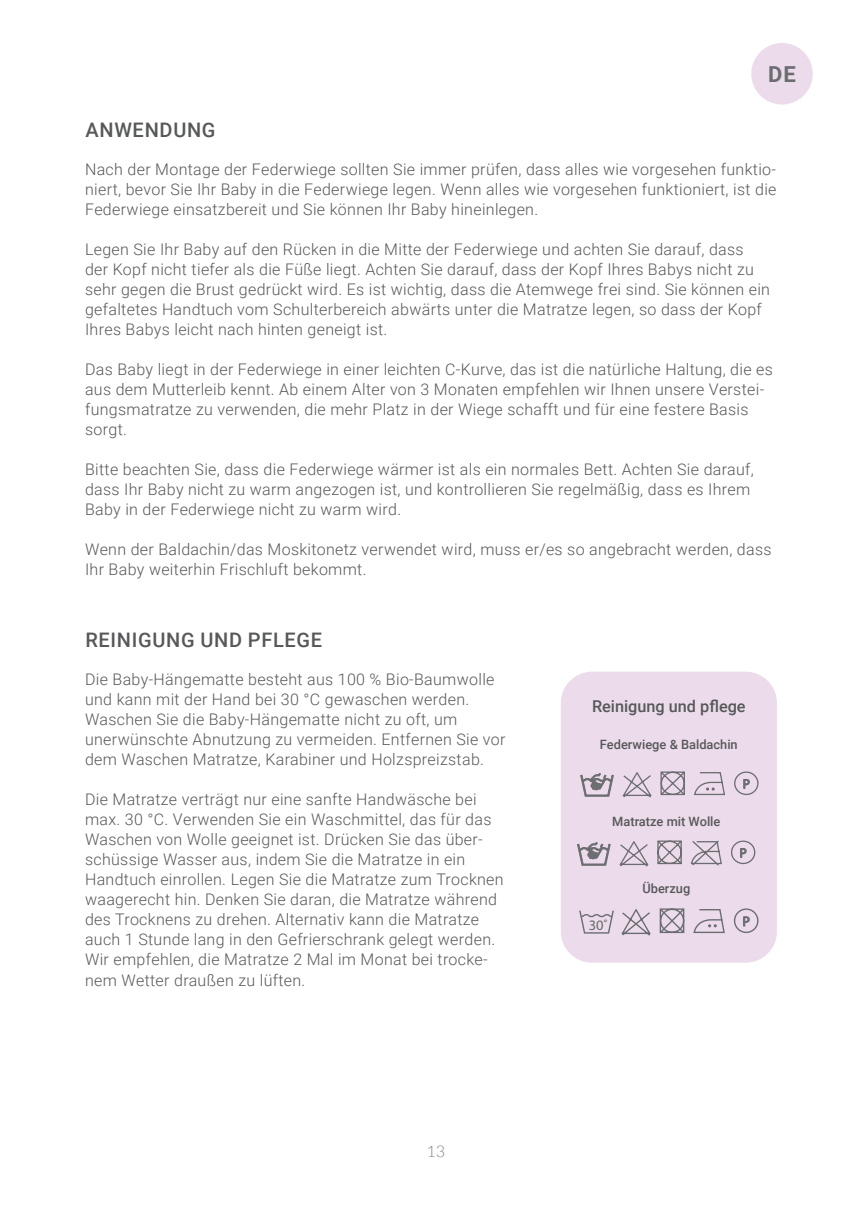
<style>
.page{position:relative;width:862px;height:1214px;background:#fff}
.page>*{position:absolute;margin:0;border:0;box-sizing:border-box;transform-origin:0 0}
.t1{font:700 22px "Roboto";color:#6c6d70}
.t2{font:500 20px "Roboto";letter-spacing:.035em;color:#57585a}
.t3{font:500 16.2px "Roboto";color:#57585a}
.t4{font:300 16px/20px "Roboto";letter-spacing:.02em;color:#57585a}
.t5{font:300 16px "Lato";color:#808285}
.t6{font:14.4px "Myriad Pro";color:#666969}
.t7{font:13.8px "Myriad Pro";color:#666969}
.t8{font:13.2px "Myriad Pro";color:#666969;scale:1.04 1}
.t9{font:500 12.8px "Roboto";color:#57585a}
</style>
<div class="page">
<div style="left:561px;top:671px;width:216px;height:291px;background:#ecdceb;border-radius:31px"></div>
<div style="left:751px;top:43px;width:62px;height:61px;background:#ecdceb;border-radius:50%"></div>
<div style="left:731px;top:840px;width:24px;height:24px;border:1px solid #6c6d70;border-radius:50%"></div>
<svg style="left:657px;top:840px;width:25px;height:25px"></svg>
<svg style="left:619px;top:841px;width:30px;height:26px"></svg>
<svg style="left:577px;top:842px;width:33px;height:23px"></svg>
<svg style="left:690px;top:840px;width:32px;height:26px"></svg>
<svg style="left:579px;top:910px;width:35px;height:23px"></svg>
<div style="left:734px;top:908px;width:24px;height:24px;border:1px solid #6c6d70;border-radius:50%"></div>
<svg style="left:659px;top:908px;width:26px;height:26px"></svg>
<svg style="left:621px;top:909px;width:30px;height:27px"></svg>
<svg style="left:693px;top:909px;width:32px;height:24px"></svg>
<div style="left:734px;top:771px;width:24px;height:24px;border:1px solid #6c6d70;border-radius:50%"></div>
<svg style="left:694px;top:772px;width:31px;height:23px"></svg>
<svg style="left:660px;top:771px;width:25px;height:25px"></svg>
<svg style="left:622px;top:772px;width:30px;height:26px"></svg>
<svg style="left:580px;top:773px;width:34px;height:23px"></svg>
<h1 class="t1" style="left:768px;top:59px;width:29px">DE</h1>
<p class="t2" style="left:85px;top:116px;width:132px">ANWENDUNG</p>
<p class="t4" style="left:85px;top:158px;width:693px;text-align:justify">Nach der Montage der Federwiege sollten Sie immer prüfen, dass alles wie vorgesehen funktio&shy;niert, bevor Sie Ihr Baby in die Federwiege legen. Wenn alles wie vorgesehen funktioniert, ist die Federwiege einsatzbereit und Sie können Ihr Baby hineinlegen.</p>
<p class="t4" style="left:85px;top:238px;width:686px">Legen Sie Ihr Baby auf den Rücken in die Mitte der Federwiege und achten Sie darauf, dass der Kopf nicht tiefer als die Füße liegt. Achten Sie darauf, dass der Kopf Ihres Babys nicht zu sehr gegen die Brust gedrückt wird. Es ist wichtig, dass die Atemwege frei sind. Sie können ein gefaltetes Handtuch vom Schulterbereich abwärts unter die Matratze legen, so dass der Kopf Ihres Babys leicht nach hinten geneigt ist.</p>
<p class="t4" style="left:85px;top:358px;width:689px">Das Baby liegt in der Federwiege in einer leichten C-Kurve, das ist die natürliche Haltung, die es aus dem Mutterleib kennt. Ab einem Alter von 3 Monaten empfehlen wir Ihnen unsere Verstei&shy;fungsmatratze zu verwenden, die mehr Platz in der Wiege schafft und für eine festere Basis sorgt.</p>
<p class="t4" style="left:85px;top:458px;width:670px">Bitte beachten Sie, dass die Federwiege wärmer ist als ein normales Bett. Achten Sie darauf, dass Ihr Baby nicht zu warm angezogen ist, und kontrollieren Sie regelmäßig, dass es Ihrem<br>Baby in der Federwiege nicht zu warm wird.</p>
<p class="t4" style="left:85px;top:538px;width:688px">Wenn der Baldachin/das Moskitonetz verwendet wird, muss er/es so angebracht werden, dass<br>Ihr Baby weiterhin Frischluft bekommt.</p>
<p class="t2" style="left:85px;top:626px;width:238px">REINIGUNG UND PFLEGE</p>
<p class="t4" style="left:85px;top:669px;width:422px">Die Baby-Hängematte besteht aus 100 % Bio-Baumwolle und kann mit der Hand bei 30 °C gewaschen werden.<br>Waschen Sie die Baby-Hängematte nicht zu oft, um unerwünschte Abnutzung zu vermeiden. Entfernen Sie vor dem Waschen Matratze, Karabiner und Holzspreizstab.</p>
<p class="t4" style="left:85px;top:789px;width:420px">Die Matratze verträgt nur eine sanfte Handwäsche bei max. 30 °C. Verwenden Sie ein Waschmittel, das für das Waschen von Wolle geeignet ist. Drücken Sie das über&shy;schüssige Wasser aus, indem Sie die Matratze in ein Handtuch einrollen. Legen Sie die Matratze zum Trocknen waagerecht hin. Denken Sie daran, die Matratze während des Trocknens zu drehen. Alternativ kann die Matratze auch 1 Stunde lang in den Gefrierschrank gelegt werden.<br>Wir empfehlen, die Matratze 2 Mal im Monat bei trocke&shy;nem Wetter draußen zu lüften.</p>
<p class="t5" style="left:426px;top:1141px;width:20px">13</p>
<p class="t3" style="left:592px;top:695px;width:155px">Reinigung und pflege</p>
<p class="t9" style="left:600px;top:735px;width:139px">Federwiege &amp; Baldachin</p>
<p class="t9" style="left:612px;top:812px;width:110px">Matratze mit Wolle</p>
<p class="t9" style="left:642px;top:879px;width:49px">Überzug</p>
<p class="t8" style="left:742px;top:775px;width:8px">P</p>
<p class="t8" style="left:739px;top:844px;width:8px">P</p>
<p class="t6" style="left:589px;top:916px;width:21px">30˚</p>
<p class="t7" style="left:742px;top:912px;width:9px">P</p>
</div>
